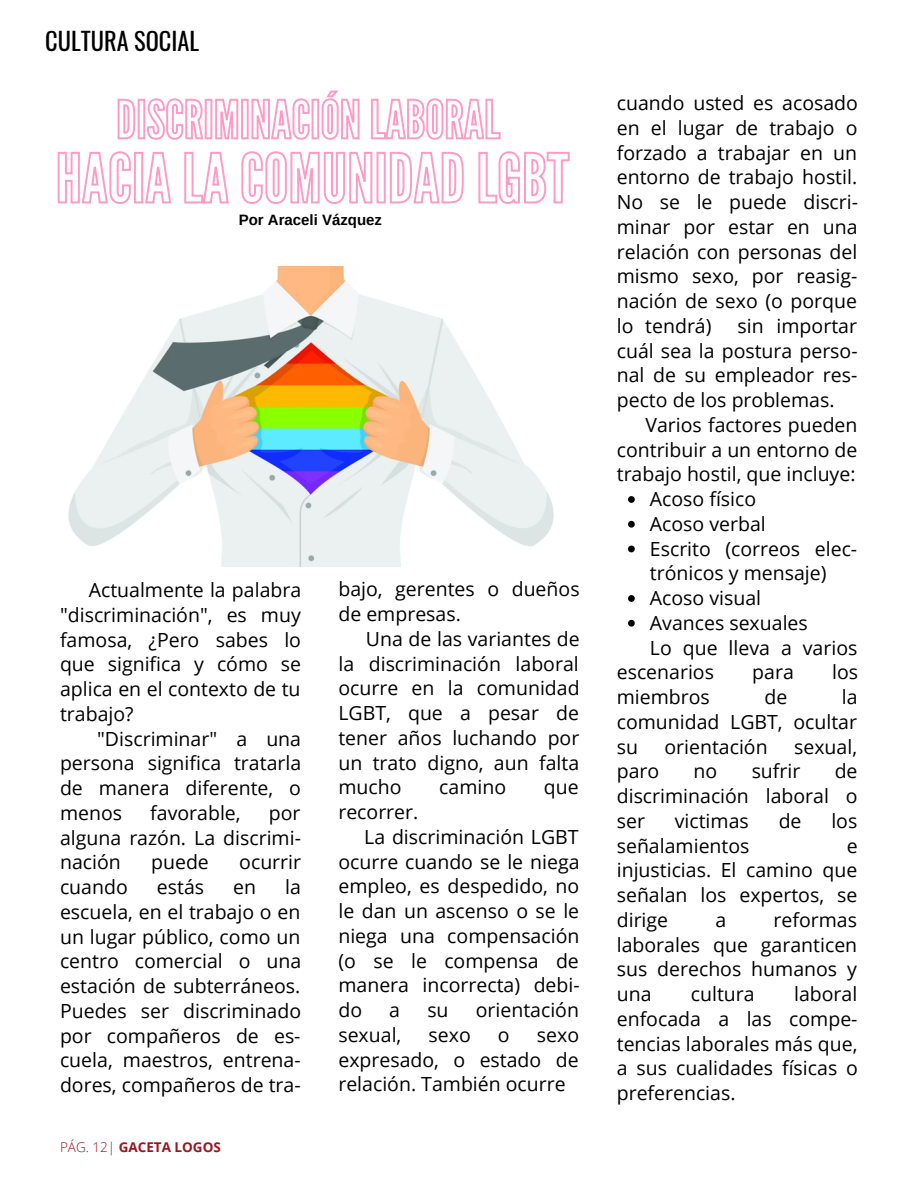
<style>
.page{position:relative;width:918px;height:1188px;background:#fff}
.page>*{position:absolute;margin:0;border:0;box-sizing:border-box;transform-origin:0 0}
.t1{font:24.45px "Oswald";color:#000}
.t2{font:19.5px/24.8px "Open Sans";color:#000;text-align:justify}
.t3{font:700 15px "Arimo";color:#000}
.t4{font:700 13.5px "Open Sans";color:#9e1420}
.s1{font-weight:300}
</style>
<div class="page">
<img style="left:68px;top:266px;width:486px;height:300px">
<svg style="left:117px;top:90px;width:384px;height:50px"></svg>
<svg style="left:57px;top:151px;width:513px;height:53px"></svg>
<svg style="left:628px;top:496px;width:7px;height:7px"></svg>
<svg style="left:628px;top:521px;width:7px;height:7px"></svg>
<svg style="left:628px;top:546px;width:7px;height:6px"></svg>
<svg style="left:628px;top:595px;width:7px;height:7px"></svg>
<svg style="left:628px;top:620px;width:7px;height:7px"></svg>
<p class="t1" style="left:45px;top:22px;width:155px">CULTURA SOCIAL</p>
<p class="t3" style="left:239px;top:211px;width:145px">Por Araceli Vázquez</p>
<p class="t2" style="left:60px;top:577px;width:243px;text-indent:29px">Actualmente la palabra "discriminación", es muy famosa, ¿Pero sabes lo que significa y cómo se aplica en el contexto de tu trabajo?</p>
<p class="t2" style="left:60px;top:726px;width:243px;text-indent:37px">"Discriminar" a una persona significa tratarla de manera diferente, o menos</p>
<p class="t2" style="left:150px;top:800px;width:92px">favorable,</p>
<p class="t2" style="left:60px;top:800px;width:242px;text-indent:209px">por alguna razón. La discrimi&shy;nación</p>
<p class="t2" style="left:151px;top:850px;width:59px">puede</p>
<p class="t2" style="left:239px;top:850px;width:63px">ocurrir</p>
<p class="t2" style="left:60px;top:874px;width:69px">cuando</p>
<p class="t2" style="left:157px;top:874px;width:49px">estás</p>
<p class="t2" style="left:233px;top:874px;width:24px">en</p>
<p class="t2" style="left:60px;top:874px;width:243px;text-indent:225px">la escuela, en el trabajo o en un lugar público, como un centro comercial o una estación de subterráneos.<br>Puedes ser discriminado por compañeros de es&shy;cuela, maestros, entrena&shy;dores, compañeros de tra-</p>
<p class="t4" style="left:60px;top:1137px;width:162px"><span class="s1">PÁG. 12|</span> GACETA LOGOS</p>
<p class="t2" style="left:338px;top:576px;width:243px">bajo, gerentes o dueños de empresas.</p>
<p class="t2" style="left:338px;top:626px;width:243px;text-indent:28px">Una de las variantes de la discriminación laboral ocurre en la comunidad LGBT, que a pesar de tener años luchando por un trato digno, aun falta mucho</p>
<p class="t2" style="left:439px;top:774px;width:68px">camino</p>
<p class="t2" style="left:544px;top:774px;width:36px">que</p>
<p class="t2" style="left:338px;top:799px;width:81px">recorrer.</p>
<p class="t2" style="left:338px;top:824px;width:243px;text-indent:26px">La discriminación LGBT ocurre cuando se le niega empleo, es despedido, no le dan un ascenso o se le niega una compensación (o se le compensa de manera incorrecta) debi&shy;do</p>
<p class="t2" style="left:389px;top:997px;width:12px">a</p>
<p class="t2" style="left:427px;top:997px;width:23px">su</p>
<p class="t2" style="left:476px;top:997px;width:105px">orientación</p>
<p class="t2" style="left:338px;top:1022px;width:64px">sexual,</p>
<p class="t2" style="left:429px;top:1022px;width:44px">sexo</p>
<p class="t2" style="left:498px;top:1022px;width:13px">o</p>
<p class="t2" style="left:338px;top:1022px;width:242px;text-indent:199px">sexo expresado, o estado de relación. También ocurre</p>
<p class="t2" style="left:617px;top:90px;width:243px">cuando usted es acosado en el lugar de trabajo o forzado a trabajar en un entorno de trabajo hostil.<br>No se le puede discri&shy;minar por estar en una relación con personas del mismo sexo, por reasig&shy;nación de sexo (o porque lo tendrá)</p>
<p class="t2" style="left:617px;top:313px;width:242px;text-indent:121px">sin importar cuál sea la postura perso&shy;nal de su empleador res&shy;pecto de los problemas.</p>
<p class="t2" style="left:617px;top:412px;width:242px;text-indent:29px">Varios factores pueden contribuir a un entorno de trabajo hostil, que incluye:</p>
<p class="t2" style="left:650px;top:486px;width:108px">Acoso físico</p>
<p class="t2" style="left:650px;top:511px;width:117px">Acoso verbal</p>
<p class="t2" style="left:650px;top:536px;width:209px">Escrito (correos elec&shy;trónicos y mensaje)</p>
<p class="t2" style="left:650px;top:585px;width:113px">Acoso visual</p>
<p class="t2" style="left:650px;top:610px;width:159px">Avances sexuales</p>
<p class="t2" style="left:617px;top:635px;width:242px;text-indent:33px">Lo que lleva a varios escenarios</p>
<p class="t2" style="left:752px;top:660px;width:43px">para</p>
<p class="t2" style="left:832px;top:660px;width:28px">los</p>
<p class="t2" style="left:617px;top:684px;width:242px;text-indent:225px">la comunidad LGBT, ocultar su</p>
<p class="t2" style="left:617px;top:684px;width:95px">miembros</p>
<p class="t2" style="left:764px;top:684px;width:24px">de</p>
<p class="t2" style="left:664px;top:734px;width:105px">orientación</p>
<p class="t2" style="left:794px;top:734px;width:64px">sexual,</p>
<p class="t2" style="left:617px;top:759px;width:44px">paro</p>
<p class="t2" style="left:694px;top:759px;width:25px">no</p>
<p class="t2" style="left:752px;top:759px;width:50px">sufrir</p>
<p class="t2" style="left:617px;top:759px;width:242px;text-indent:218px">de discriminación laboral o ser</p>
<p class="t2" style="left:675px;top:808px;width:76px">victimas</p>
<p class="t2" style="left:779px;top:808px;width:24px">de</p>
<p class="t2" style="left:831px;top:808px;width:28px">los</p>
<p class="t2" style="left:617px;top:833px;width:134px">señalamientos</p>
<p class="t2" style="left:617px;top:833px;width:242px;text-indent:230px">e injusticias. El camino que señalan los expertos, se dirige</p>
<p class="t2" style="left:617px;top:907px;width:242px;text-indent:157px">reformas laborales que garanticen sus derechos humanos y una</p>
<p class="t2" style="left:715px;top:907px;width:12px">a</p>
<p class="t2" style="left:617px;top:981px;width:243px;text-indent:177px">laboral enfocada a las compe&shy;tencias laborales más que, a sus cualidades físicas o preferencias.</p>
<p class="t2" style="left:691px;top:981px;width:65px">cultura</p>
</div>
